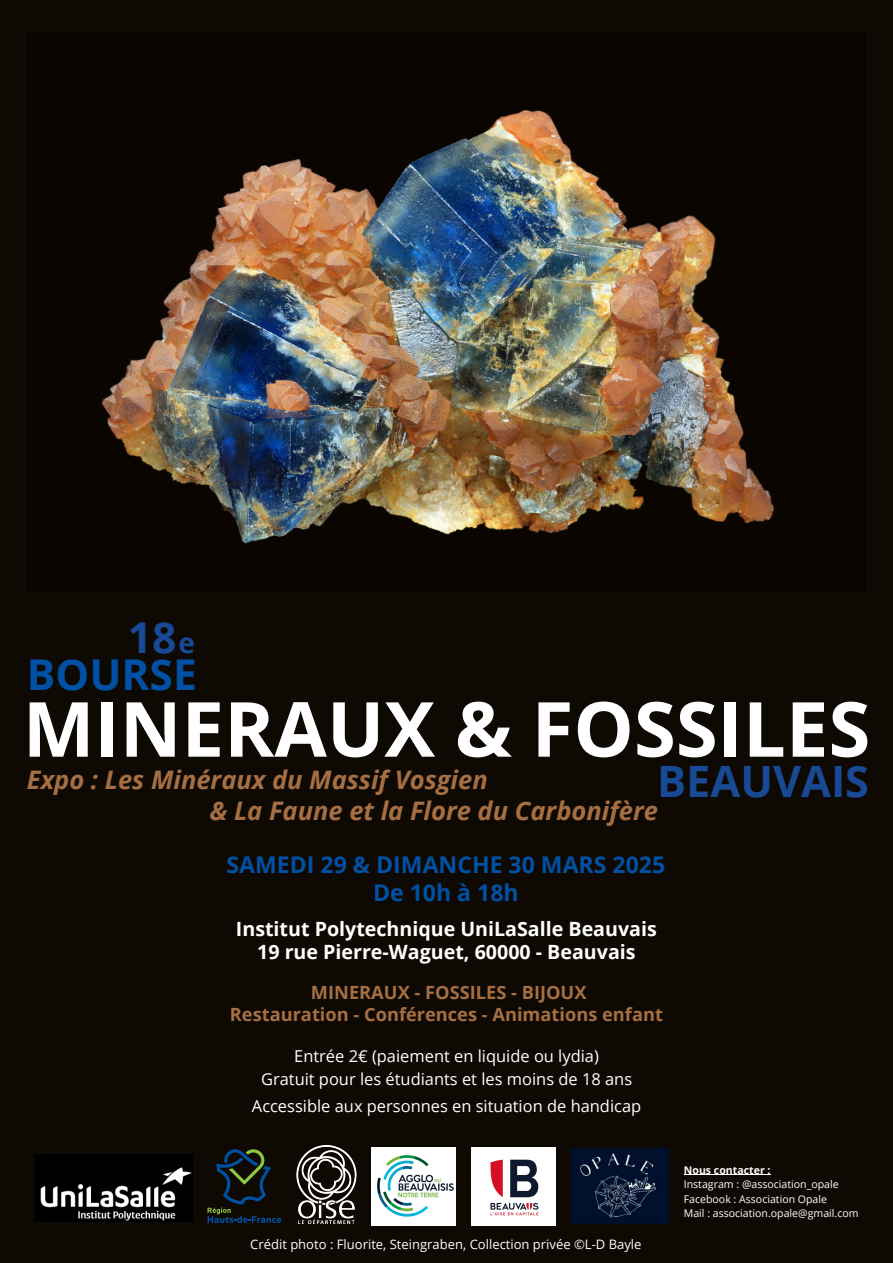
<style>
.page{position:relative;width:893px;height:1263px;background:#0f0903}
.page>*{position:absolute;margin:0;border:0;box-sizing:border-box;transform-origin:0 0}
.t1{font:700 76.05px "Open Sans";color:#fff}
.t2{font:700 43.2px "Open Sans";color:#174995}
.t3{font:700 42.53px "Open Sans";color:#0050a3}
.t4{font:700 42.53px "Open Sans";color:#174995}
.t5{font:700 27.75px "Open Sans";color:#174995}
.t6{font:italic 700 25.5px "Open Sans";color:#a66f43}
.t7{font:700 23.1px "Open Sans";color:#0050a3}
.t8{font:700 19.65px "Open Sans";color:#fff}
.t9{font:700 18.23px "Open Sans";color:#a66f43}
.t10{font:16.42px "Open Sans";color:#fff}
.t11{font:13.05px "Open Sans";color:#fff}
.t12{font:10.57px "Open Sans";color:#fff}
.t13{font:700 10.57px "Open Sans";color:#fff}
</style>
<div class="page">
<img style="left:101px;top:109px;width:673px;height:435px">
<img style="left:35px;top:1154px;width:157px;height:68px">
<svg style="left:207px;top:1149px;width:74px;height:74px"></svg>
<img style="left:571px;top:1148px;width:98px;height:75px">
<div style="left:471px;top:1147px;width:85px;height:78px;background:#fff"></div>
<img style="left:490px;top:1159px;width:49px;height:57px">
<div style="left:371px;top:1147px;width:85px;height:78px;background:#fff"></div>
<img style="left:377px;top:1155px;width:77px;height:62px">
<img style="left:296px;top:1145px;width:60px;height:78px">
<hr style="left:684px;top:1174px;width:86px;height:1px;background:#fff">
<h1 class="t4" style="left:128px;top:608px;width:50px">18</h1>
<h4 class="t5" style="left:178px;top:623px;width:18px">e</h4>
<h2 class="t3" style="left:27px;top:645px;width:171px">BOURSE</h2>
<p class="t1" style="left:23px;top:675px;width:849px">MINERAUX &amp; FOSSILES</p>
<h4 class="t6" style="left:27px;top:762px;width:462px">Expo : Les Minéraux du Massif Vosgien</h4>
<h2 class="t2" style="left:657px;top:750px;width:213px">BEAUVAIS</h2>
<h3 class="t6" style="left:209px;top:792px;width:450px">&amp; La Faune et la Flore du Carbonifère</h3>
<h4 class="t7" style="left:227px;top:848px;width:440px">SAMEDI 29 &amp; DIMANCHE 30 MARS 2025</h4>
<p class="t7" style="left:373px;top:876px;width:147px">De 10h à 18h</p>
<h6 class="t8" style="left:236px;top:914px;width:422px">Institut Polytechnique UniLaSalle Beauvais</h6>
<h5 class="t8" style="left:257px;top:938px;width:380px">19 rue Pierre-Waguet, 60000 - Beauvais</h5>
<h6 class="t9" style="left:311px;top:980px;width:277px">MINERAUX - FOSSILES - BIJOUX</h6>
<p class="t9" style="left:230px;top:1001px;width:434px">Restauration - Conférences - Animations enfant</p>
<p class="t10" style="left:294px;top:1044px;width:306px">Entrée 2€ (paiement en liquide ou lydia)</p>
<h6 class="t10" style="left:261px;top:1068px;width:373px">Gratuit pour les étudiants et les moins de 18 ans</h6>
<p class="t10" style="left:252px;top:1094px;width:391px">Accessible aux personnes en situation de handicap</p>
<p class="t11" style="left:250px;top:1235px;width:393px">Crédit photo : Fluorite, Steingraben, Collection privée ©L-D Bayle</p>
<p class="t13" style="left:684px;top:1162px;width:88px">Nous contacter :</p>
<p class="t12" style="left:684px;top:1177px;width:156px">Instagram : @association_opale</p>
<p class="t12" style="left:684px;top:1191px;width:145px">Facebook : Association Opale</p>
<p class="t12" style="left:684px;top:1206px;width:176px">Mail : association.opale@gmail.com</p>
</div>
